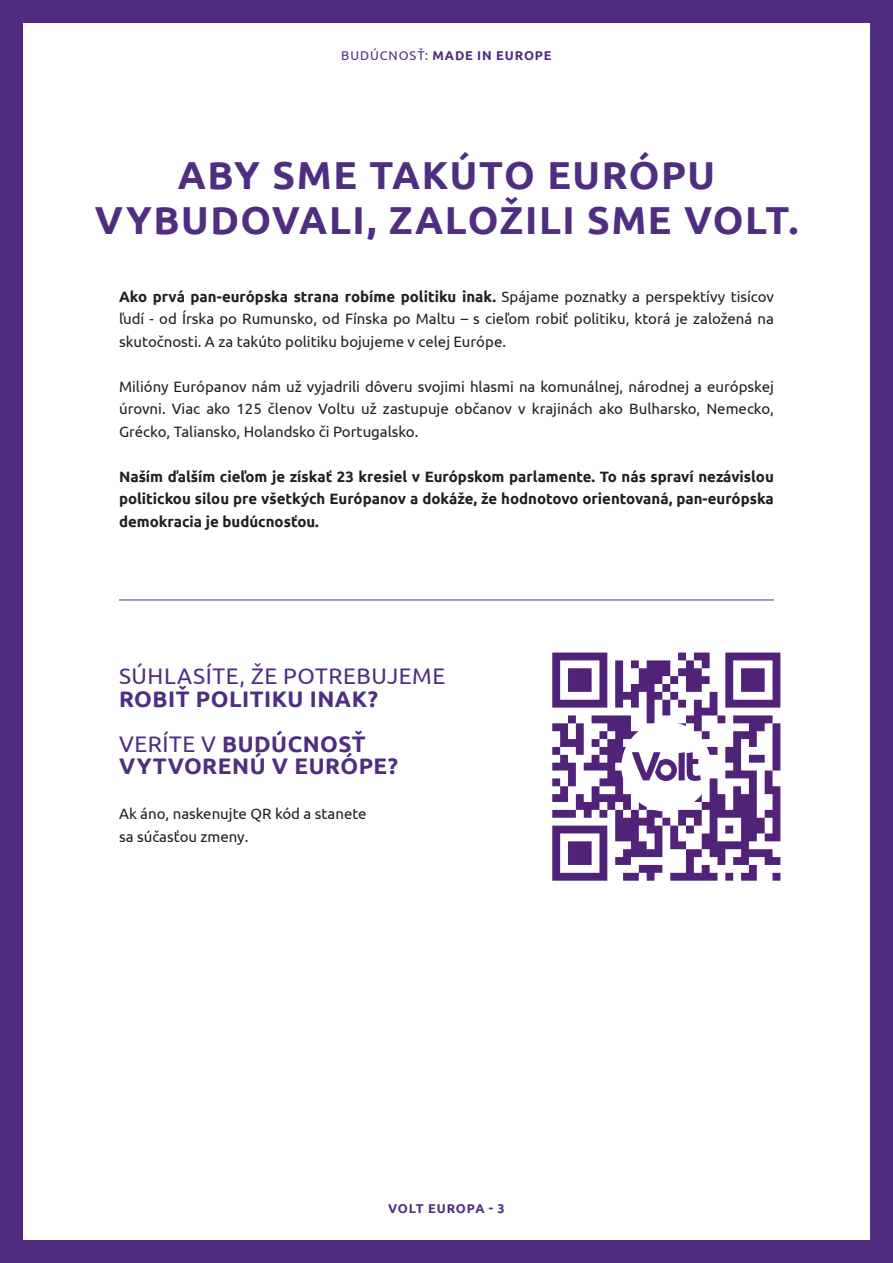
<style>
.page{position:relative;width:893px;height:1263px;background:#4f2d81}
.page>*{position:absolute;margin:0;border:0;box-sizing:border-box;transform-origin:0 0}
.heading{font:700 39px/45px "Ubuntu";letter-spacing:.04em;color:#4f2d81;text-align:center}
.heading-2{font:22.5px/22.5px "Ubuntu";letter-spacing:.025em;color:#4f2d81}
.heading-3{font:700 22.5px/22.5px "Ubuntu";letter-spacing:.02em;color:#4f2d81}
.body{font:15px/22.5px "Ubuntu";color:#231f20;text-align:justify}
.body-2{font:700 15px/22.5px "Ubuntu";color:#231f20;text-align:justify}
.t1{font:700 12.75px "Ubuntu";letter-spacing:.07em;color:#4f2d81}
.s1{font-weight:400}
.s2{font-weight:700}
</style>
<div class="page">
<div style="left:23px;top:23px;width:847px;height:1216px;background:#fff"></div>
<svg style="left:552px;top:652px;width:228px;height:229px"></svg>
<div style="left:621px;top:722px;width:90px;height:89px;background:#fff;border-radius:50%"></div>
<svg style="left:632px;top:752px;width:69px;height:29px"></svg>
<hr style="left:119px;top:600px;width:655px;height:1px;background:#4f2d81">
<p class="t1" style="left:341px;top:47px;width:212px"><span class="s1">BUDÚCNOSŤ:</span> MADE IN EUROPE</p>
<p class="heading" style="left:95px;top:152px;width:705px">ABY SME TAKÚTO EURÓPU<br>VYBUDOVALI, ZALOŽILI SME VOLT.</p>
<p class="body" style="left:119px;top:284px;width:656px"><span class="s2">Ako prvá pan-európska strana robíme politiku inak.</span> Spájame poznatky a perspektívy tisícov ľudí - od Írska po Rumunsko, od Fínska po Maltu – s cieľom robiť politiku, ktorá je založená na skutočnosti. A za takúto politiku bojujeme v celej Európe.</p>
<p class="body" style="left:119px;top:374px;width:656px">Milióny Európanov nám už vyjadrili dôveru svojimi hlasmi na komunálnej, národnej a európskej úrovni. Viac ako 125 členov Voltu už zastupuje občanov v krajinách ako Bulharsko, Nemecko, Grécko, Taliansko, Holandsko či Portugalsko.</p>
<p class="body-2" style="left:119px;top:465px;width:656px">Naším ďalším cieľom je získať 23 kresiel v Európskom parlamente. To nás spraví nezávislou politickou silou pre všetkých Európanov a dokáže, že hodnotovo orientovaná, pan-európska demokracia je budúcnosťou.</p>
<p class="heading-2" style="left:119px;top:664px;width:328px">SÚHLASÍTE, ŽE POTREBUJEME<br><span class="s2">ROBIŤ POLITIKU INAK?</span></p>
<p class="heading-3" style="left:119px;top:732px;width:280px"><span class="s1">VERÍTE V</span> BUDÚCNOSŤ<br>VYTVORENÚ V EURÓPE?</p>
<p class="body" style="left:119px;top:802px;width:249px">Ak áno, naskenujte QR kód a stanete</p>
<p class="body" style="left:119px;top:824px;width:131px">sa súčasťou zmeny.</p>
<p class="t1" style="left:388px;top:1201px;width:118px">VOLT EUROPA - 3</p>
</div>
